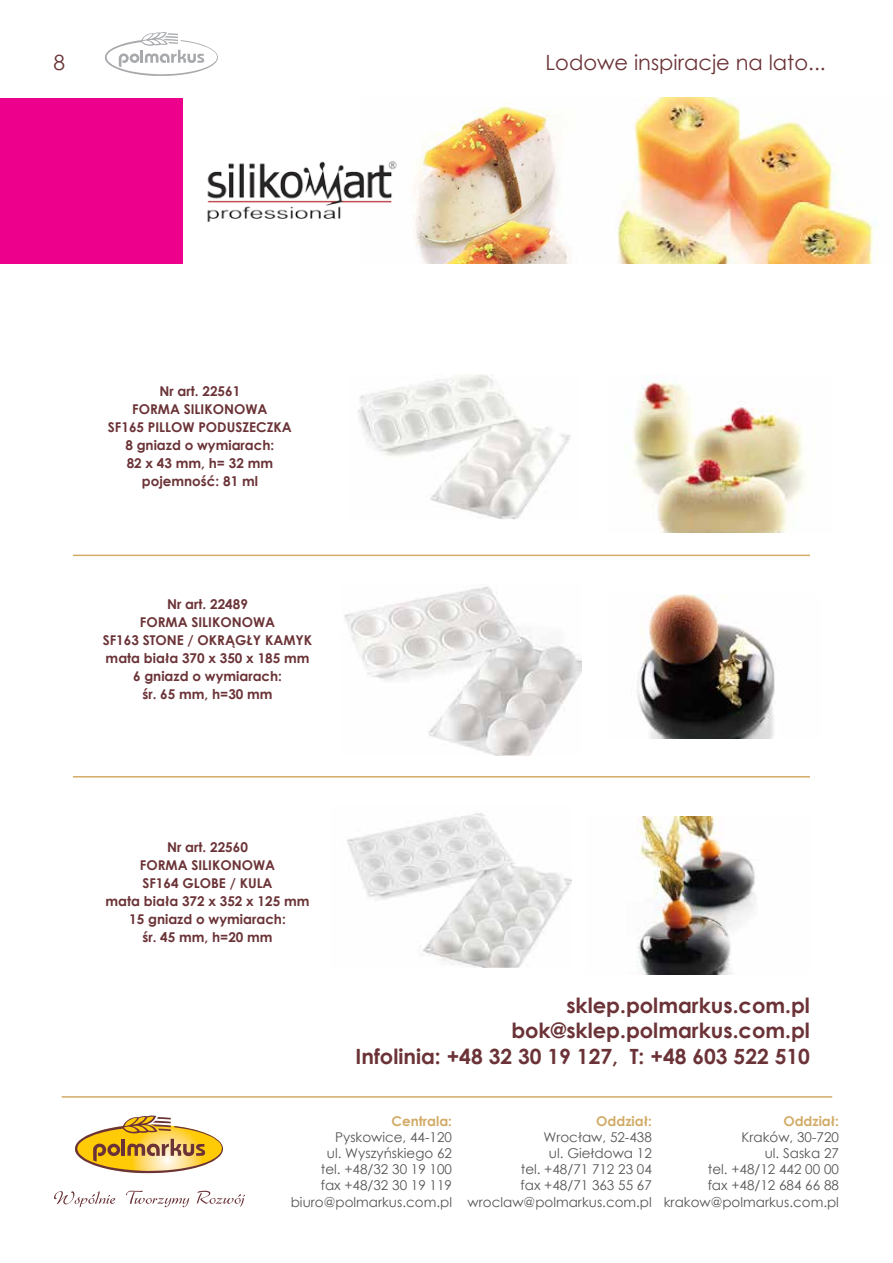
<style>
.page{position:relative;width:893px;height:1263px;background:#fff}
.page>*{position:absolute;margin:0;border:0;box-sizing:border-box;transform-origin:0 0}
.t1{font:700 21px/25.2px "Century Gothic";color:#6b3337;text-align:right}
.t2{font:21px "Century Gothic";color:#6b3337}
.t3{font:700 13.5px/18px "Century Gothic";color:#6b3337;text-align:center}
.t4{font:13.5px/16.2px "Century Gothic";color:#565659;text-align:right}
.t5{font:700 13.5px "Century Gothic";color:#d2ab67}
</style>
<div class="page">
<svg style="left:54px;top:1190px;width:191px;height:17px"></svg>
<svg style="left:75px;top:1115px;width:148px;height:58px"></svg>
<hr style="left:62px;top:1096px;width:770px;height:2px;background:#d2ab67">
<img style="left:344px;top:586px;width:237px;height:169px">
<img style="left:347px;top:813px;width:224px;height:155px">
<img style="left:637px;top:594px;width:138px;height:144px">
<img style="left:637px;top:816px;width:119px;height:159px">
<hr style="left:73px;top:776px;width:737px;height:1px;background:#d2ab67">
<hr style="left:73px;top:555px;width:737px;height:1px;background:#d2ab67">
<img style="left:358px;top:374px;width:213px;height:145px">
<img style="left:633px;top:378px;width:173px;height:154px">
<img style="left:415px;top:106px;width:154px;height:158px">
<div style="left:0;top:98px;width:183px;height:166px;background:#ec008c"></div>
<img style="left:617px;top:98px;width:257px;height:166px">
<svg style="left:105px;top:32px;width:113px;height:44px"></svg>
<img style="left:207px;top:161px;width:190px;height:61px">
<h1 class="t2" style="left:53px;top:47px;width:13px">8</h1>
<h1 class="t2" style="left:546px;top:47px;width:282px">Lodowe inspiracje na lato...</h1>
<p class="t3" style="left:108px;top:382px;width:185px">Nr art. 22561<br>forma silikon owa<br>sf165 pillow poduszeczka<br>8 gniazd o wymiarach:<br>82 x 43 mm, h= 32 mm pojemność: 81 ml</p>
<p class="t3" style="left:103px;top:594px;width:211px">N r art. 22489<br>forma silikon owa<br>sf 163 stone / okrągły kamyk mata biała 370 x 350 x 185 mm<br>6 gniazd o wymiarach:<br>śr. 65 mm, h=30 mm</p>
<p class="t3" style="left:106px;top:838px;width:205px">Nr art. 22560<br>forma silikon owa<br>sf164 globe / kula<br>mata biała 372 x 352 x 125 mm<br>15 gniazd o wymiarach:<br>śr. 45 mm, h=20 mm</p>
<h1 class="t1" style="left:356px;top:992px;width:456px">sklep.polmarkus.com.pl bok@sklep.polmarkus.com.pl<br>Infolinia: +48 32 30 19 127, T: +48 603 522 510</h1>
<p class="t5" style="left:392px;top:1110px;width:62px">Centrala:</p>
<p class="t4" style="left:291px;top:1129px;width:163px">Pyskowice, 44-120<br>ul. Wyszyńskiego 62<br>tel. +48/32 30 19 100<br>fax +48/32 30 19 119 biuro@polmarkus.com.pl</p>
<p class="t5" style="left:596px;top:1110px;width:57px">Oddział:</p>
<p class="t4" style="left:468px;top:1129px;width:186px">Wrocław, 52-438<br>ul. Giełdowa 12<br>tel. +48/71 712 23 04<br>fax +48/71 363 55 67 wroclaw@polmarkus.com.pl</p>
<p class="t5" style="left:783px;top:1110px;width:57px">Oddział:</p>
<p class="t4" style="left:664px;top:1129px;width:177px">Kraków, 30-720<br>ul. Saska 27<br>tel. +48/12 442 00 00<br>fax +48/12 684 66 88 krakow@polmarkus.com.pl</p>
</div>
